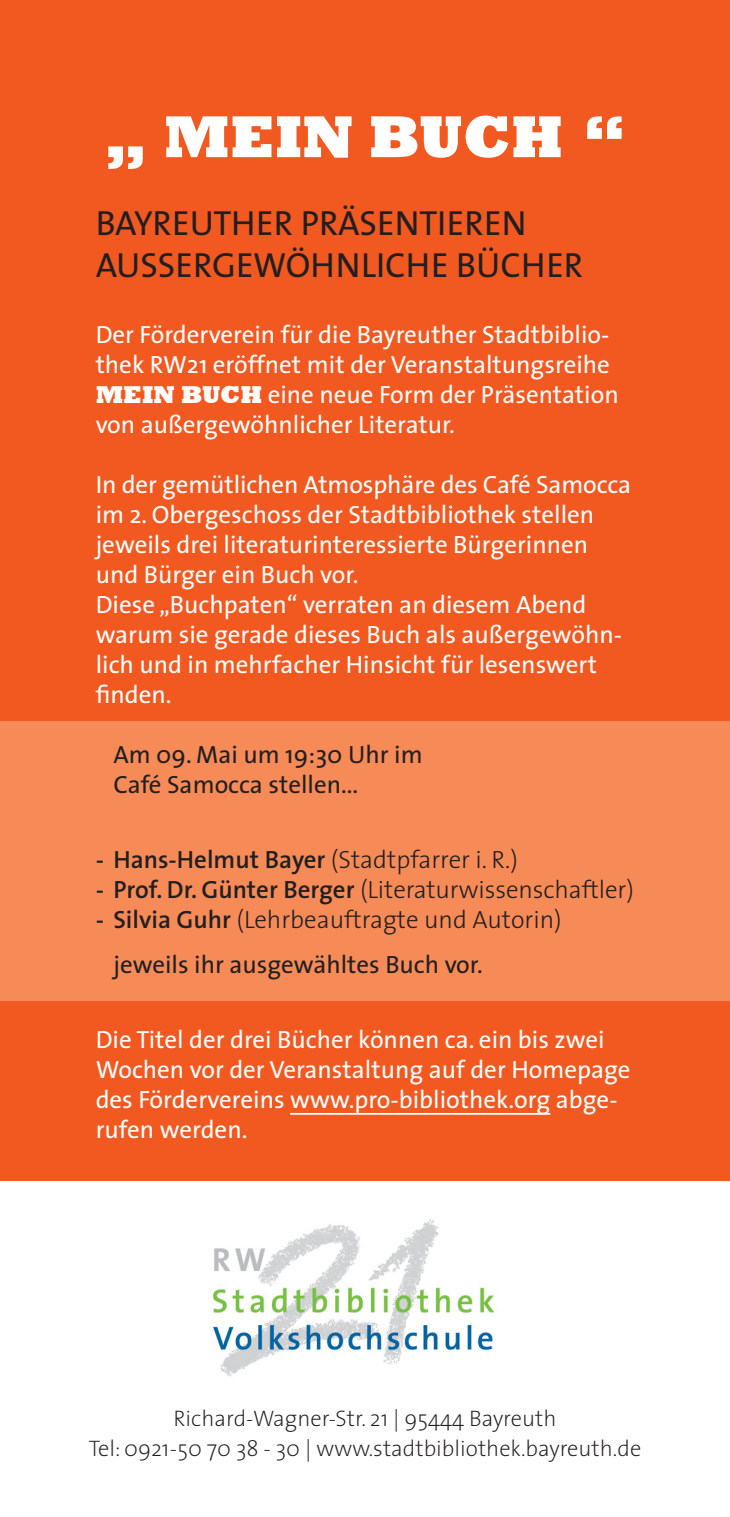
<style>
.page{position:relative;width:730px;height:1517px;background:#fff}
.page>*{position:absolute;margin:0;border:0;box-sizing:border-box;transform-origin:0 0}
.t1{font:800 60px "Rockwell";color:#fff}
.t2{font:35px/42px "The Sans";color:#231f20}
.t3{font:25px/30px "The Sans";color:#fff}
.t4{font:25px/30px "The Sans";color:#231f20}
.t5{font:300 25px "The Sans";letter-spacing:-.005em;color:#231f20}
.t6{font:200 22.5px/30px "The Sans";color:#231f20;text-align:center}
.s1{font-family:"Rockwell";font-weight:800}
.s2{font-weight:600}
.s3{font-weight:300}
</style>
<div class="page">
<div style="left:0;top:0;width:730px;height:1180px;background:#f15921"></div>
<div style="left:0;top:721px;width:730px;height:279px;background:#f68b58"></div>
<hr style="left:290px;top:1113px;width:260px;height:1px;background:#fff">
<img style="left:212px;top:1219px;width:283px;height:158px">
<h1 class="t1" style="left:104px;top:102px;width:523px">„ MEIN BUCH “</h1>
<h2 class="t2" style="left:96px;top:203px;width:489px">BAYREUTHER PRÄSENTIEREN<br>AUSSERGEWÖHNLICHE BÜCHER</h2>
<p class="t3" style="left:96px;top:320px;width:524px">Der Förderverein für die Bayreuther Stadtbiblio&shy;thek RW21 eröffnet mit der Veranstaltungsreihe <span class="s1">MEIN BUCH</span> eine neue Form der Präsentation von außergewöhnlicher Literatur.</p>
<p class="t3" style="left:96px;top:470px;width:537px">In der gemütlichen Atmosphäre des Café Samocca im 2. Obergeschoss der Stadtbibliothek stellen jeweils drei literaturinteressierte Bürgerinnen und Bürger ein Buch vor.<br>Diese „Buchpaten“ verraten an diesem Abend warum sie gerade dieses Buch als außergewöhn&shy;lich und in mehrfacher Hinsicht für lesenswert finden.</p>
<p class="t4" style="left:113px;top:740px;width:311px">Am 09. Mai um 19:30 Uhr im<br>Café Samocca stellen...</p>
<p class="t5" style="left:96px;top:844px;width:424px"><span class="s2">- Hans-Helmut Bayer</span> (Stadtpfarrer i. R.)</p>
<p class="t5" style="left:96px;top:874px;width:540px"><span class="s2">- Prof. Dr. Günter Berger</span> (Literaturwissenschaftler)</p>
<p class="t4" style="left:113px;top:897px;width:450px;line-height:45px;text-indent:-18px"><span class="s2">- Silvia Guhr</span> <span class="s3">(Lehrbeauftragte und Autorin) </span>jeweils ihr ausgewähltes Buch vor.</p>
<p class="t3" style="left:96px;top:1025px;width:536px">Die Titel der drei Bücher können ca. ein bis zwei Wochen vor der Veranstaltung auf der Homepage des Fördervereins www.pro-bibliothek.org abge&shy;rufen werden.</p>
<p class="t6" style="left:89px;top:1403px;width:554px">Richard-Wagner-Str. 21 | 95444 Bayreuth<br>Tel: 0921-50 70 38 - 30 | www.stadtbibliothek.bayreuth.de</p>
</div>
